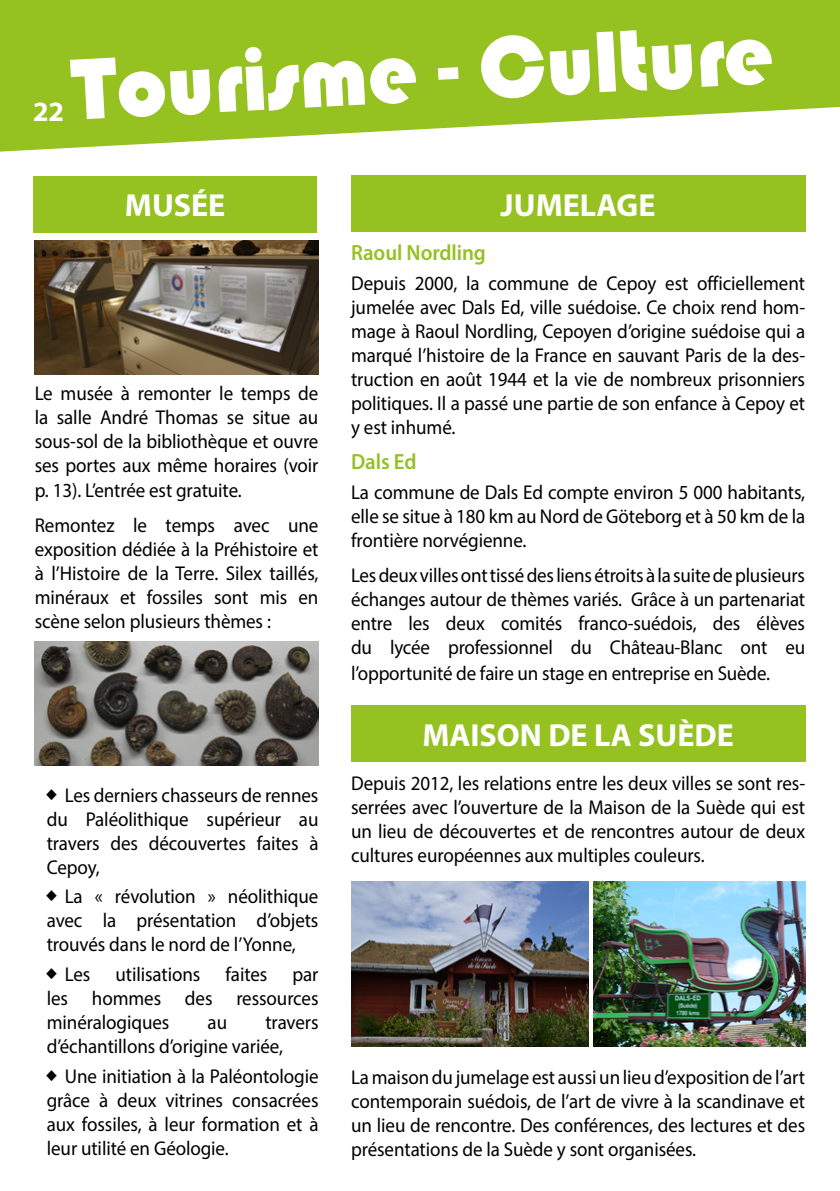
<style>
.page{position:relative;width:840px;height:1191px;background:#fff}
.page>*{position:absolute;margin:0;border:0;box-sizing:border-box;transform-origin:0 0}
.t1{font:90px "Bauhaus 93";color:#fff}
.t2{font:700 32px "Myriad Pro";color:#fff}
.t3{font:700 28px "Myriad Pro";color:#fff}
.t4{font:600 22px "Myriad Pro";letter-spacing:-.005em;color:#95c121;scale:.95 1}
.t5{font:20px/24px "Myriad Pro";letter-spacing:-.005em;color:#000;text-align:justify;scale:.95 1}
</style>
<div class="page">
<svg style="left:0;top:0;width:839px;height:152px;background:#a4ca42"></svg>
<div style="left:351px;top:175px;width:453px;height:57px;background:#95c121"></div>
<div style="left:351px;top:706px;width:453px;height:56px;background:#95c121"></div>
<img style="left:351px;top:881px;width:237px;height:165px">
<img style="left:593px;top:881px;width:211px;height:165px">
<div style="left:33px;top:176px;width:284px;height:57px;background:#95c121"></div>
<img style="left:35px;top:240px;width:283px;height:134px">
<img style="left:35px;top:642px;width:283px;height:123px">
<h1 class="t1" style="left:68px;top:39px;width:704px;rotate:-3deg">Tourisme - Culture</h1>
<h3 class="t3" style="left:33px;top:93px;width:32px">22</h3>
<h2 class="t2" style="left:125px;top:185px;width:102px">MUSÉE</h2>
<p class="t5" style="left:35px;top:381px;width:300px">Le musée à remonter le temps de la salle André Thomas se situe au sous-sol de la bibliothèque et ouvre ses portes aux même horaires (voir p. 13). L’entrée est gratuite.</p>
<p class="t5" style="left:35px;top:513px;width:300px">Remontez le temps avec une exposition dédiée à la Préhistoire et à l’Histoire de la Terre. Silex taillés, minéraux et fossiles sont mis en scène selon plusieurs thèmes :</p>
<p class="t5" style="left:47px;top:782px;width:287px;text-indent:18px">Les derniers chasseurs de rennes du Paléolithique supérieur au travers des découvertes faites à Cepoy,</p>
<p class="t5" style="left:47px;top:884px;width:287px;text-indent:18px">La « révolution » néolithique avec la présentation d’objets trouvés dans le nord de l’Yonne,</p>
<p class="t5" style="left:65px;top:962px;width:28px">Les</p>
<p class="t5" style="left:115px;top:962px;width:91px">utilisations</p>
<p class="t5" style="left:225px;top:962px;width:46px">faites</p>
<p class="t5" style="left:47px;top:962px;width:287px;text-indent:245px">par les hommes des ressources minéralogiques</p>
<p class="t5" style="left:47px;top:1010px;width:287px;text-indent:218px">travers d’échantillons d’origine variée,</p>
<p class="t5" style="left:47px;top:1063px;width:287px;text-indent:18px">Une initiation à la Paléontologie grâce à deux vitrines consacrées aux fossiles, à leur formation et à leur utilité en Géologie.</p>
<p class="t5" style="left:207px;top:1010px;width:22px">au</p>
<h2 class="t2" style="left:500px;top:184px;width:156px">JUMELAGE</h2>
<p class="t4" style="left:351px;top:238px;width:143px">Raoul Nordling</p>
<p class="t5" style="left:351px;top:270px;width:479px">Depuis 2000, la commune de Cepoy est officiellement jumelée avec Dals Ed, ville suédoise. Ce choix rend hom&shy;mage à Raoul Nordling, Cepoyen d’origine suédoise qui a marqué l’histoire de la France en sauvant Paris de la des&shy;truction en août 1944 et la vie de nombreux prisonniers politiques. Il a passé une partie de son enfance à Cepoy et y est inhumé.</p>
<p class="t4" style="left:351px;top:447px;width:70px">Dals Ed</p>
<p class="t5" style="left:351px;top:479px;width:479px">La commune de Dals Ed compte environ 5 000 habitants, elle se situe à 180 km au Nord de Göteborg et à 50 km de la frontière norvégienne.</p>
<p class="t5" style="left:351px;top:563px;width:479px">Les deux villes ont tissé des liens étroits à la suite de plusieurs échanges autour de thèmes variés. Grâce à un partenariat entre les deux comités franco-suédois, des élèves du lycée professionnel du Château-Blanc ont eu</p>
<p class="t5" style="left:351px;top:661px;width:442px">l’opportunité de faire un stage en entreprise en Suède.</p>
<h2 class="t2" style="left:422px;top:714px;width:313px">MAISON DE LA SUÈDE</h2>
<p class="t5" style="left:351px;top:770px;width:479px">Depuis 2012, les relations entre les deux villes se sont res&shy;serrées avec l’ouverture de la Maison de la Suède qui est un lieu de découvertes et de rencontres autour de deux cultures européennes aux multiples couleurs.</p>
<p class="t5" style="left:351px;top:1065px;width:479px">La maison du jumelage est aussi un lieu d’exposition de l’art contemporain suédois, de l’art de vivre à la scandinave et un lieu de rencontre. Des conférences, des lectures et des présentations de la Suède y sont organisées.</p>
</div>
